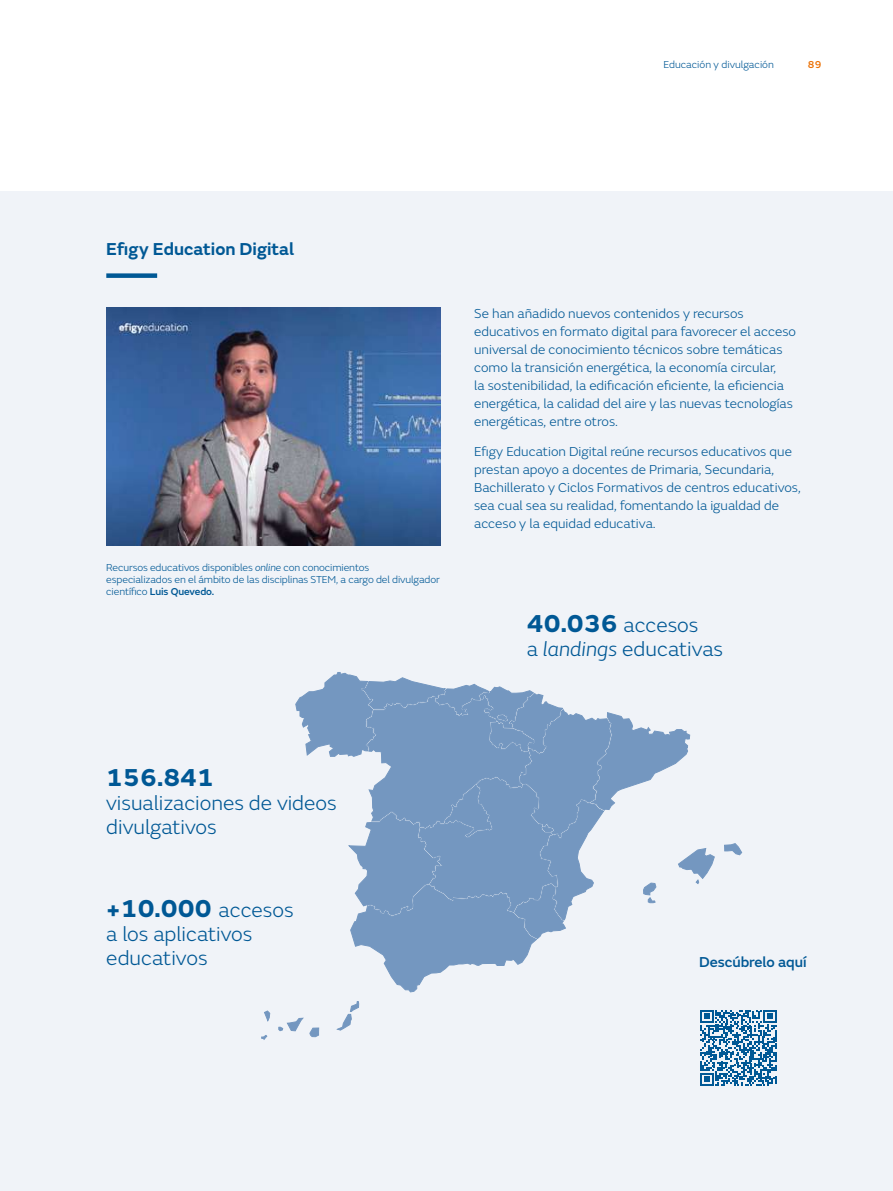
<style>
.page{position:relative;width:893px;height:1191px;background:#fff}
.page>*{position:absolute;margin:0;border:0;box-sizing:border-box;transform-origin:0 0}
.t1{font:700 25.5px "FS Emeric";color:#005895}
.t2{font:300 21px/24px "FS Emeric";color:#005895}
.t3{font:600 18px "FS Emeric";color:#005895}
.t4{font:500 15px "FS Emeric";letter-spacing:-.005em;color:#005895}
.t5{font:300 13.5px/18px "FS Emeric";color:#005895}
.t6{font:300 10.5px/12px "FS Emeric";letter-spacing:-.01em;color:#005895}
.t7{font:500 10.5px "FS Emeric";color:#ec7206}
.s1{font-style:italic}
.s2{font-weight:500}
.s3{font-weight:700;font-size:25.5px}
.s4{font-weight:300;font-size:21px}
</style>
<div class="page">
<div style="left:0;top:191px;width:893px;height:1000px;background:#f0f3f8"></div>
<div style="left:106px;top:273px;width:51px;height:5px;background:#005895"></div>
<svg style="left:724px;top:843px;width:18px;height:12px"></svg>
<svg style="left:264px;top:1010px;width:6px;height:11px"></svg>
<svg style="left:261px;top:1035px;width:6px;height:5px"></svg>
<svg style="left:278px;top:1017px;width:41px;height:20px"></svg>
<svg style="left:337px;top:1001px;width:22px;height:29px"></svg>
<svg style="left:295px;top:672px;width:420px;height:320px"></svg>
<img style="left:106px;top:308px;width:334px;height:238px">
<svg style="left:700px;top:1010px;width:76px;height:75px"></svg>
<p class="t6" style="left:663px;top:58px;width:112px">Educación y divulgación</p>
<p class="t7" style="left:808px;top:56px;width:15px">89</p>
<h3 class="t3" style="left:106px;top:235px;width:189px">Efigy Education Digital</h3>
<p class="t6" style="left:106px;top:560px;width:335px">Recursos educativos disponibles <span class="s1">online</span> con conocimientos<br>especializados en el ámbito de las disciplinas STEM, a cargo del divulgador científico <span class="s2">Luis Quevedo.</span></p>
<p class="t5" style="left:474px;top:303px;width:323px">Se han añadido nuevos contenidos y recursos educativos en formato digital para favorecer el acceso universal de conocimiento técnicos sobre temáticas como la transición energética, la economía circular,<br>la sostenibilidad, la edificación eficiente, la eficiencia energética, la calidad del aire y las nuevas tecnologías energéticas, entre otros.</p>
<p class="t5" style="left:474px;top:442px;width:328px">Efigy Education Digital reúne recursos educativos que prestan apoyo a docentes de Primaria, Secundaria, Bachillerato y Ciclos Formativos de centros educativos, sea cual sea su realidad, fomentando la igualdad de acceso y la equidad educativa.</p>
<h2 class="t2" style="left:527px;top:612px;width:198px"><span class="s3">40.036</span> accesos<br>a <span class="s1">landings</span> educativas</h2>
<h1 class="t1" style="left:106px;top:757px;width:109px">156.841</h1>
<h2 class="t2" style="left:106px;top:790px;width:232px">visualizaciones de videos divulgativos</h2>
<h1 class="t1" style="left:106px;top:888px;width:189px">+10.000 <span class="s4">accesos</span></h1>
<h2 class="t2" style="left:106px;top:921px;width:148px">a los aplicativos educativos</h2>
<p class="t4" style="left:699px;top:950px;width:109px">Descúbrelo aquí</p>
</div>
